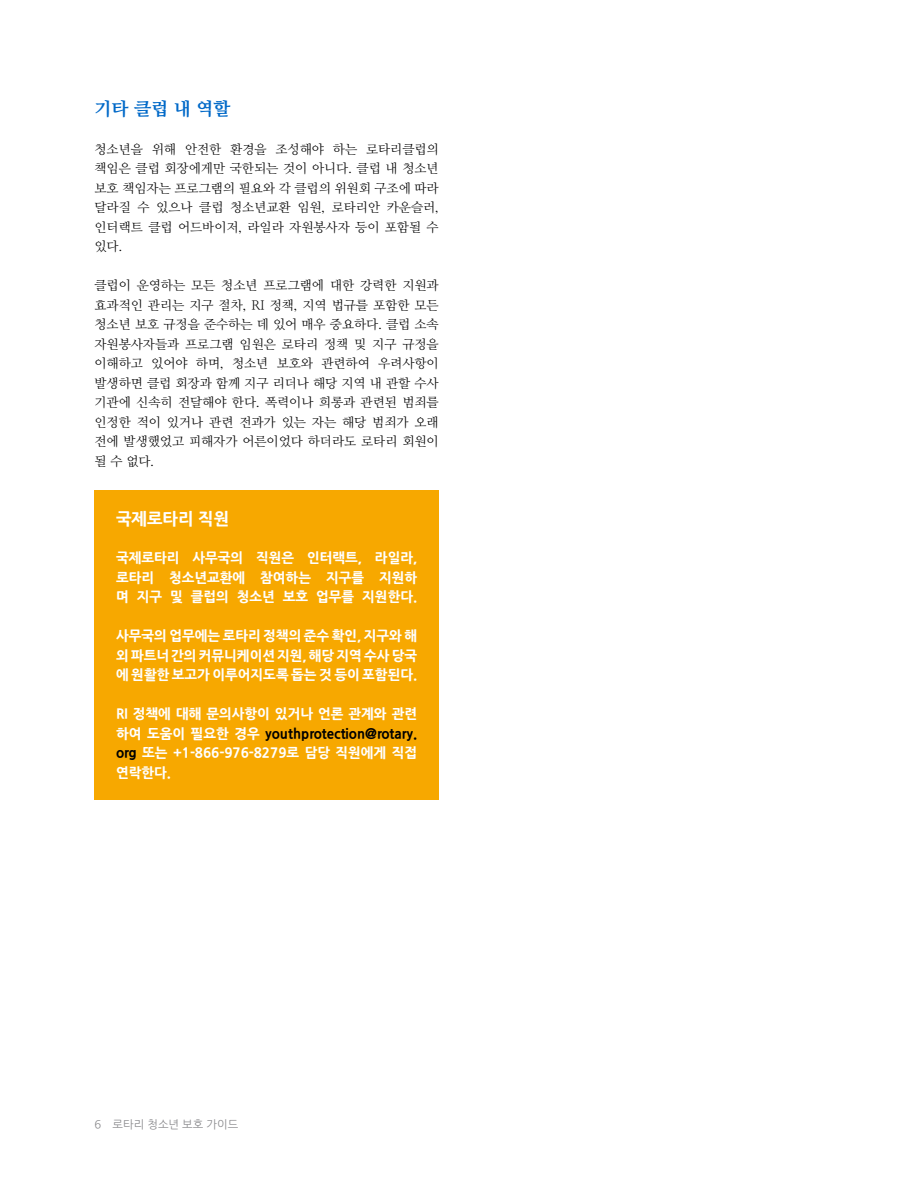
<style>
.page{position:relative;width:918px;height:1188px;background:#fff}
.page>*{position:absolute;margin:0;border:0;box-sizing:border-box;transform-origin:0 0}
.t1{font:700 18px "Nanum Myeongjo OTF Extra";color:#0069c8}
.t2{font:700 16.5px "Nanum Gothic OTF Extra";color:#fff}
.t3{font:700 13.5px/19.5px "Nanum Gothic OTF Extra";color:#fff;text-align:justify}
.t4{font:12.75px/19.5px "Nanum Myeongjo OTF";color:#000;text-align:justify}
.t5{font:11.25px "Nanum Gothic OTF";color:#8a8a8d}
.s1{color:#000}
</style>
<div class="page">
<div style="left:94px;top:490px;width:345px;height:57px;background:#f7a800"></div>
<div style="left:94px;top:512px;width:345px;height:288px;background:#f7a800"></div>
<h1 class="t1" style="left:94px;top:97px;width:137px">기타 클럽 내 역할</h1>
<p class="t4" style="left:94px;top:139px;width:346px">청소년을 위해 안전한 환경을 조성해야 하는 로타리클럽의 책임은 클럽 회장에게만 국한되는 것이 아니다. 클럽 내 청소년 보호 책임자는 프로그램의 필요와 각 클럽의 위원회 구조에 따라 달라질 수 있으나 클럽 청소년교환 임원, 로타리안 카운슬러, 인터랙트 클럽 어드바이저, 라일라 자원봉사자 등이 포함될 수 있다.</p>
<p class="t4" style="left:94px;top:275px;width:346px">클럽이 운영하는 모든 청소년 프로그램에 대한 강력한 지원과 효과적인 관리는 지구 절차, RI 정책, 지역 법규를 포함한 모든 청소년 보호 규정을 준수하는 데 있어 매우 중요하다. 클럽 소속 자원봉사자들과 프로그램 임원은 로타리 정책 및 지구 규정을 이해하고 있어야 하며, 청소년 보호와 관련하여 우려사항이 발생하면 클럽 회장과 함께 지구 리더나 해당 지역 내 관할 수사 기관에 신속히 전달해야 한다. 폭력이나 희롱과 관련된 범죄를 인정한 적이 있거나 관련 전과가 있는 자는 해당 범죄가 오래 전에 발생했었고 피해자가 어른이었다 하더라도 로타리 회원이 될 수 없다.</p>
<p class="t2" style="left:116px;top:508px;width:115px">국제로타리 직원</p>
<p class="t3" style="left:116px;top:548px;width:303px">국제로타리 사무국의 직원은 인터랙트, 라일라, 로타리 청소년교환에 참여하는 지구를 지원하 며 지구 및 클럽의 청소년 보호 업무를 지원한다.</p>
<p class="t3" style="left:116px;top:626px;width:303px">사무국의 업무에는 로타리 정책의 준수 확인, 지구와 해 외 파트너 간의 커뮤니케이션 지원, 해당 지역 수사 당국 에 원활한 보고가 이루어지도록 돕는 것 등이 포함된다.</p>
<p class="t3" style="left:116px;top:704px;width:303px">RI 정책에 대해 문의사항이 있거나 언론 관계와 관련 하여 도움이 필요한 경우 <span class="s1">youthprotection@rotary. org</span> 또는 +1-866-976-8279로 담당 직원에게 직접 연락한다.</p>
<p class="t5" style="left:94px;top:1118px;width:145px">6 로타리 청소년 보호 가이드</p>
</div>
